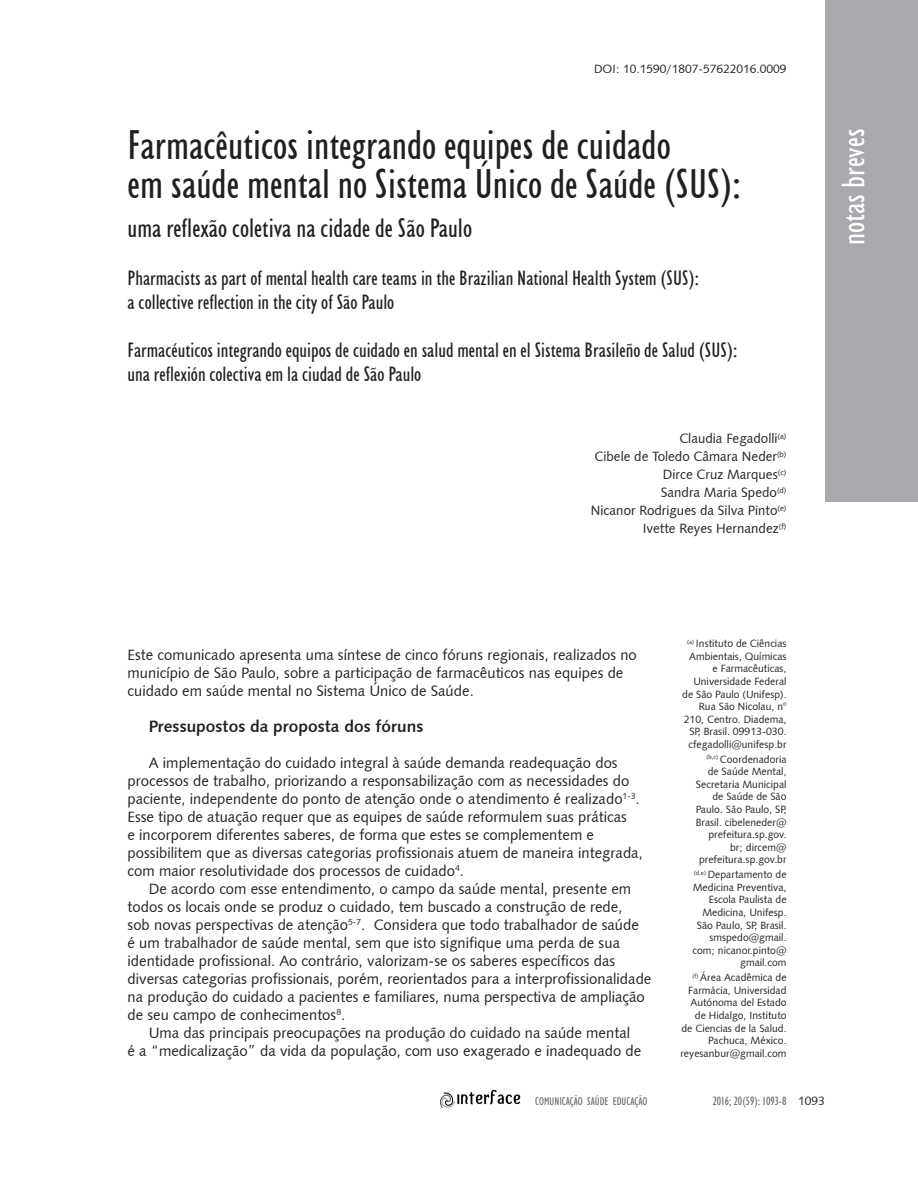
<style>
.page{position:relative;width:918px;height:1188px;background:#fff}
.page>*{position:absolute;margin:0;border:0;box-sizing:border-box;transform-origin:0 0}
.t1{font:condensed 42px "Humanist 521 BT";color:#231f20}
.t2{font:condensed 33px "Humanist 521 BT";color:#fff}
.t3{font:condensed 27px "Humanist 521 BT";color:#231f20}
.List_Paragraph{font:condensed 21px "Humanist 521 BT";color:#231f20}
.t4{font:16.5px "Humanist 531 BT Bold A";color:#231f20}
.Normal__Web{font:15px/18px "Humanist 531 BT Roman A";color:#231f20}
.Texto_Interface{font:13.5px "Humanist 531 BT Roman A";color:#231f20}
.t5{font:12px "Humanist 531 BT Roman A";color:#231f20}
.t6{font:condensed 12px "Humanist 521 BT";color:#6c6d70}
.t7{font:condensed 11.25px "Humanist 521 BT";color:#6c6d70}
.Texto_Interface-2{font:10.5px/12.6px "Humanist 531 BT Roman A";color:#231f20;text-align:right}
</style>
<div class="page">
<img style="left:440px;top:1090px;width:81px;height:17px">
<div style="left:826px;top:0;width:92px;height:502px;background:#a8a9ad"></div>
<p class="t5" style="left:594px;top:62px;width:194px">DOI: 10.1590/1807-57622016.0009</p>
<p class="t1" style="left:128px;top:121px;width:545px">Farmacêuticos integrando equipes de cuidado</p>
<p class="t1" style="left:128px;top:160px;width:615px">em saúde mental no Sistema Único de Saúde (SUS):</p>
<p class="t3" style="left:128px;top:213px;width:346px">uma reflexão coletiva na cidade de São Paulo</p>
<p class="List_Paragraph" style="left:128px;top:266px;width:573px">Pharmacists as part of mental health care teams in the Brazilian National Health System (SUS):</p>
<p class="List_Paragraph" style="left:128px;top:290px;width:268px">a collective reflection in the city of São Paulo</p>
<p class="List_Paragraph" style="left:128px;top:338px;width:611px">Farmacéuticos integrando equipos de cuidado en salud mental en el Sistema Brasileño de Salud (SUS):</p>
<p class="List_Paragraph" style="left:128px;top:362px;width:295px">una reflexión colectiva em la ciudad de São Paulo</p>
<p class="Texto_Interface" style="left:679px;top:430px;width:109px">Claudia Fegadolli<sup>(a)</sup></p>
<p class="Texto_Interface" style="left:595px;top:448px;width:194px">Cibele de Toledo Câmara Neder<sup>(b)</sup></p>
<p class="Texto_Interface" style="left:663px;top:466px;width:125px">Dirce Cruz Marques<sup>(c)</sup></p>
<p class="Texto_Interface" style="left:661px;top:484px;width:127px">Sandra Maria Spedo<sup>(d)</sup></p>
<p class="Texto_Interface" style="left:591px;top:502px;width:197px">Nicanor Rodrigues da Silva Pinto<sup>(e)</sup></p>
<p class="Texto_Interface" style="left:643px;top:520px;width:145px">Ivette Reyes Hernandez<sup>(f)</sup></p>
<p class="t2" style="left:834px;top:245px;width:118px;rotate:-90deg">notas breves</p>
<p class="Normal__Web" style="left:128px;top:645px;width:511px">Este comunicado apresenta uma síntese de cinco fóruns regionais, realizados no município de São Paulo, sobre a participação de farmacêuticos nas equipes de cuidado em saúde mental no Sistema Único de Saúde.</p>
<p class="t4" style="left:149px;top:716px;width:276px">Pressupostos da proposta dos fóruns</p>
<p class="Normal__Web" style="left:128px;top:753px;width:517px;text-indent:21px">A implementação do cuidado integral à saúde demanda readequação dos processos de trabalho, priorizando a responsabilização com as necessidades do paciente, independente do ponto de atenção onde o atendimento é realizado<sup>1-3</sup>.<br>Esse tipo de atuação requer que as equipes de saúde reformulem suas práticas<br>e incorporem diferentes saberes, de forma que estes se complementem e possibilitem que as diversas categorias profissionais atuem de maneira integrada, com maior resolutividade dos processos de cuidado<sup>4</sup>.</p>
<p class="Normal__Web" style="left:128px;top:879px;width:525px;text-indent:21px">De acordo com esse entendimento, o campo da saúde mental, presente em todos os locais onde se produz o cuidado, tem buscado a construção de rede,<br>sob novas perspectivas de atenção<sup>5-7</sup>. Considera que todo trabalhador de saúde<br>é um trabalhador de saúde mental, sem que isto signifique uma perda de sua identidade profissional. Ao contrário, valorizam-se os saberes específicos das diversas categorias profissionais, porém, reorientados para a interprofissionalidade na produção do cuidado a pacientes e familiares, numa perspectiva de ampliação de seu campo de conhecimentos<sup>8</sup>.</p>
<p class="Normal__Web" style="left:128px;top:1023px;width:515px;text-indent:21px">Uma das principais preocupações na produção do cuidado na saúde mental é a “medicalização” da vida da população, com uso exagerado e inadequado de</p>
<p class="Texto_Interface-2" style="left:682px;top:637px;width:106px"><sup>(a)</sup> Instituto de Ciências<br>Ambientais, Químicas e Farmacêuticas,<br>Universidade Federal de São Paulo (Unifesp).<br>Rua São Nicolau, n°<br>210, Centro. Diadema,<br>SP, Brasil. 09913-030. cfegadolli@unifesp.br</p>
<p class="Texto_Interface-2" style="left:696px;top:752px;width:92px"><sup>(b,c)</sup> Coordenadoria de Saúde Mental,<br>Secretaria Municipal de Saúde de São<br>Paulo. São Paulo, SP,<br>Brasil. cibeleneder@ prefeitura.sp.gov. br; dircem@ prefeitura.sp.gov.br</p>
<p class="Texto_Interface-2" style="left:692px;top:868px;width:96px"><sup>(d,e)</sup> Departamento de<br>Medicina Preventiva,<br>Escola Paulista de<br>Medicina, Unifesp.<br>São Paulo, SP, Brasil. smspedo@gmail. com; nicanor.pinto@ gmail.com</p>
<p class="Texto_Interface-2" style="left:680px;top:971px;width:108px"><sup>(f)</sup> Área Acadêmica de<br>Farmácia, Universidad<br>Autónoma del Estado de Hidalgo, Instituto<br>de Ciencias de la Salud.<br>Pachuca, México. reyesanbur@gmail.com</p>
<p class="t7" style="left:535px;top:1095px;width:114px">COMUNICAÇÃO SAÚDE EDUCAÇÃO</p>
<p class="t6" style="left:713px;top:1094px;width:75px">2016; 20(59): 1093-8</p>
<p class="t5" style="left:798px;top:1093px;width:28px">1093</p>
</div>
